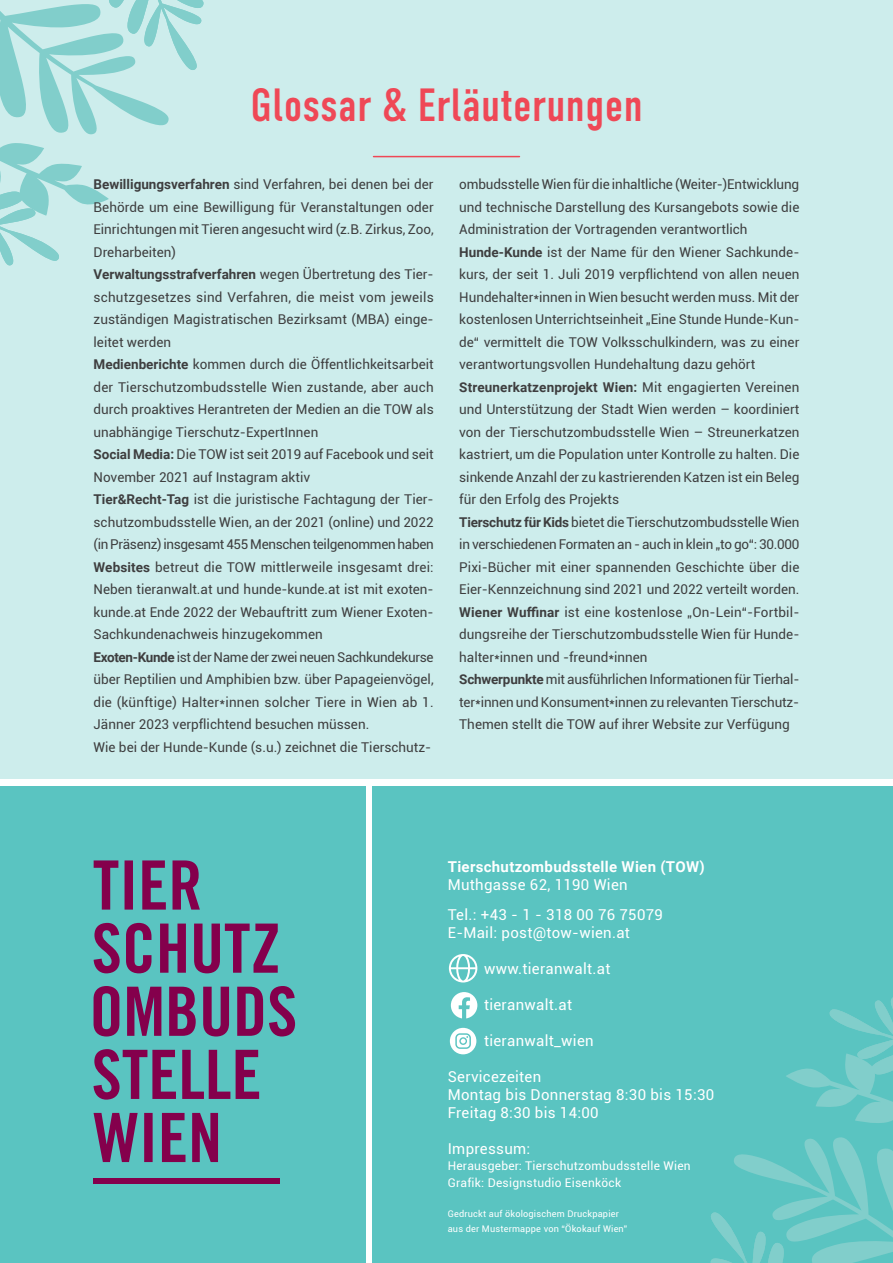
<style>
.page{position:relative;width:893px;height:1263px;background:#fff}
.page>*{position:absolute;margin:0;border:0;box-sizing:border-box;transform-origin:0 0}
.t1{font:46.5px "DIN Condensed";letter-spacing:.01em;color:#ef4856}
.t2{font:15px "Roboto";letter-spacing:.02em;color:#fff}
.t3{font:700 15px "Roboto";letter-spacing:.02em;color:#fff}
.Absatzformat_2{font:13.5px/22.5px "Roboto";color:#3e3e3f;text-align:justify}
.t4{font:12px "Roboto";letter-spacing:.02em;color:#fff}
.t5{font:9.15px "Roboto";letter-spacing:.02em;color:#fff}
.s1{font-weight:700}
</style>
<div class="page">
<div style="left:0;top:786px;width:366px;height:477px;background:#5ac4c1"></div>
<div style="left:0;top:0;width:893px;height:779px;background:#cdedec"></div>
<div style="left:372px;top:786px;width:521px;height:477px;background:#5ac4c1"></div>
<svg style="left:710px;top:997px;width:183px;height:266px"></svg>
<svg style="left:94px;top:1113px;width:124px;height:49px"></svg>
<svg style="left:94px;top:1049px;width:165px;height:50px"></svg>
<svg style="left:94px;top:986px;width:201px;height:50px"></svg>
<svg style="left:94px;top:923px;width:184px;height:50px"></svg>
<svg style="left:94px;top:860px;width:106px;height:49px"></svg>
<div style="left:94px;top:1178px;width:186px;height:6px;background:#84004c"></div>
<svg style="left:0;top:0;width:204px;height:266px"></svg>
<hr style="left:373px;top:156px;width:146px;height:1px;background:#ef4856">
<svg style="left:449px;top:954px;width:28px;height:28px"></svg>
<svg style="left:451px;top:992px;width:26px;height:26px"></svg>
<svg style="left:450px;top:1028px;width:26px;height:26px"></svg>
<p class="t1" style="left:251px;top:80px;width:394px">Glossar &amp; Erläuterungen</p>
<p class="Absatzformat_2" style="left:94px;top:172px;width:342px"><span class="s1">Bewilligungsverfahren</span> sind Verfahren, bei denen bei der Behörde um eine Bewilligung für Veranstaltungen oder Einrichtungen mit Tieren angesucht wird (z.B. Zirkus, Zoo, Dreharbeiten)</p>
<p class="Absatzformat_2" style="left:94px;top:262px;width:342px"><span class="s1">Verwaltungsstrafverfahren</span> wegen Übertretung des Tier&shy;schutzgesetzes sind Verfahren, die meist vom jeweils zuständigen Magistratischen Bezirksamt (MBA) einge&shy;leitet werden</p>
<p class="Absatzformat_2" style="left:94px;top:352px;width:342px"><span class="s1">Medienberichte</span> kommen durch die Öffentlichkeitsarbeit der Tierschutzombudsstelle Wien zustande, aber auch durch proaktives Herantreten der Medien an die TOW als unabhängige Tierschutz-ExpertInnen</p>
<p class="Absatzformat_2" style="left:94px;top:443px;width:342px"><span class="s1">Social Media:</span> Die TOW ist seit 2019 auf Facebook und seit<br>November 2021 auf Instagram aktiv</p>
<p class="Absatzformat_2" style="left:94px;top:488px;width:342px"><span class="s1">Tier&amp;Recht-Tag</span> ist die juristische Fachtagung der Tier&shy;schutzombudsstelle Wien, an der 2021 (online) und 2022 (in Präsenz) insgesamt 455 Menschen teilgenommen haben</p>
<p class="Absatzformat_2" style="left:94px;top:555px;width:342px"><span class="s1">Websites</span> betreut die TOW mittlerweile insgesamt drei:<br>Neben tieranwalt.at und hunde-kunde.at ist mit exoten&shy;kunde.at Ende 2022 der Webauftritt zum Wiener Exoten-Sachkundenachweis hinzugekommen</p>
<p class="Absatzformat_2" style="left:94px;top:645px;width:342px"><span class="s1">Exoten-Kunde</span> ist der Name der zwei neuen Sachkundekurse über Reptilien und Amphibien bzw. über Papageienvögel, die (künftige) Halter*innen solcher Tiere in Wien ab 1.<br>Jänner 2023 verpflichtend besuchen müssen.</p>
<p class="Absatzformat_2" style="left:94px;top:735px;width:339px">Wie bei der Hunde-Kunde (s.u.) zeichnet die Tierschutz-</p>
<p class="Absatzformat_2" style="left:459px;top:173px;width:342px">ombudsstelle Wien für die inhaltliche (Weiter-)Entwicklung und technische Darstellung des Kursangebots sowie die Administration der Vortragenden verantwortlich</p>
<p class="Absatzformat_2" style="left:459px;top:240px;width:342px"><span class="s1">Hunde-Kunde</span> ist der Name für den Wiener Sachkunde&shy;kurs, der seit 1. Juli 2019 verpflichtend von allen neuen Hundehalter*innen in Wien besucht werden muss. Mit der kostenlosen Unterrichtseinheit „Eine Stunde Hunde-Kun&shy;de“ vermittelt die TOW Volksschulkindern, was zu einer verantwortungsvollen Hundehaltung dazu gehört</p>
<p class="Absatzformat_2" style="left:459px;top:375px;width:342px"><span class="s1">Streunerkatzenprojekt Wien:</span> Mit engagierten Vereinen und Unterstützung der Stadt Wien werden – koordiniert von der Tierschutzombudsstelle Wien – Streunerkatzen kastriert, um die Population unter Kontrolle zu halten. Die sinkende Anzahl der zu kastrierenden Katzen ist ein Beleg für den Erfolg des Projekts</p>
<p class="Absatzformat_2" style="left:459px;top:510px;width:342px"><span class="s1">Tierschutz für Kids</span> bietet die Tierschutzombudsstelle Wien in verschiedenen Formaten an - auch in klein „to go“: 30.000<br>Pixi-Bücher mit einer spannenden Geschichte über die Eier-Kennzeichnung sind 2021 und 2022 verteilt worden.</p>
<p class="Absatzformat_2" style="left:459px;top:600px;width:342px"><span class="s1">Wiener Wuffinar</span> ist eine kostenlose „On-Lein“-Fortbil&shy;dungsreihe der Tierschutzombudsstelle Wien für Hunde&shy;halter*innen und -freund*innen</p>
<p class="Absatzformat_2" style="left:459px;top:668px;width:342px"><span class="s1">Schwerpunkte</span> mit ausführlichen Informationen für Tierhal&shy;ter*innen und Konsument*innen zu relevanten Tierschutz-Themen stellt die TOW auf ihrer Website zur Verfügung</p>
<p class="t3" style="left:448px;top:856px;width:259px">Tierschutzombudsstelle Wien (TOW)</p>
<p class="t2" style="left:448px;top:874px;width:181px">Muthgasse 62, 1190 Wien</p>
<p class="t2" style="left:448px;top:904px;width:217px">Tel.: +43 - 1 - 318 00 76 75079</p>
<p class="t2" style="left:448px;top:922px;width:184px">E-Mail: post@tow-wien.at</p>
<p class="t2" style="left:484px;top:958px;width:128px">www.tieranwalt.at</p>
<p class="t2" style="left:484px;top:994px;width:90px">tieranwalt.at</p>
<p class="t2" style="left:484px;top:1030px;width:111px">tieranwalt_wien</p>
<p class="t2" style="left:448px;top:1066px;width:95px">Servicezeiten</p>
<p class="t2" style="left:448px;top:1084px;width:268px">Montag bis Donnerstag 8:30 bis 15:30</p>
<p class="t2" style="left:448px;top:1102px;width:152px">Freitag 8:30 bis 14:00</p>
<p class="t2" style="left:448px;top:1138px;width:84px">Impressum:</p>
<p class="t4" style="left:448px;top:1157px;width:244px">Herausgeber: Tierschutzombudsstelle Wien</p>
<p class="t4" style="left:448px;top:1174px;width:175px">Grafik: Designstudio Eisenköck</p>
<p class="t5" style="left:448px;top:1207px;width:173px">Gedruckt auf ökologischem Druckpapier</p>
<p class="t5" style="left:448px;top:1222px;width:181px">aus der Mustermappe von “Ökokauf Wien”</p>
</div>
